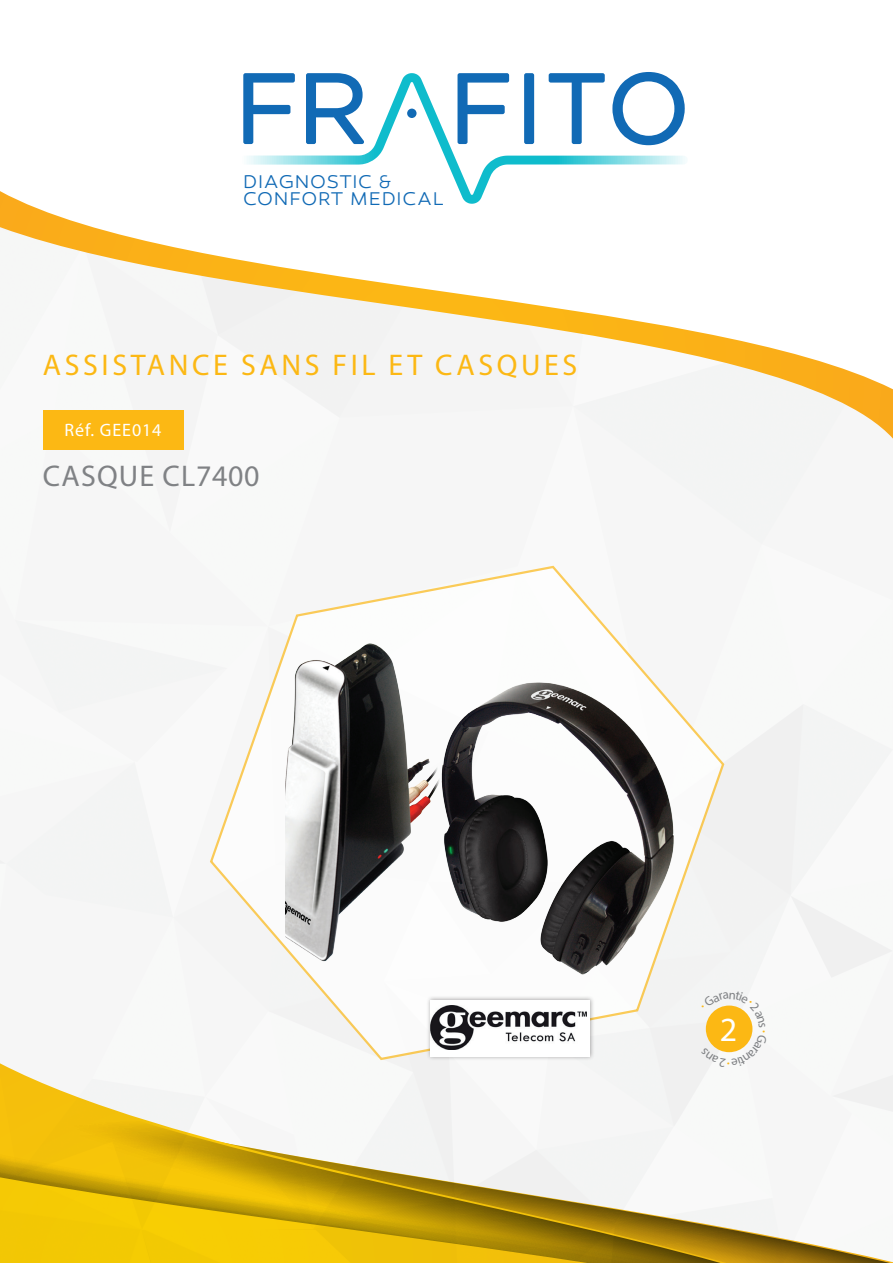
<style>
.page{position:relative;width:893px;height:1263px;background:#fff}
.page>*{position:absolute;margin:0;border:0;box-sizing:border-box;transform-origin:0 0}
.t1{font:33.9px "Myriad Pro";color:#fff}
.t2{font:30px "Myriad Pro";letter-spacing:.12em;color:#fcb814}
.t3{font:30px "Myriad Pro";letter-spacing:.04em;color:#808285}
.t4{font:18.75px/17.1px "Canaro Light DEMO";letter-spacing:.045em;color:#116ab5}
.t5{font:18px "Myriad Pro";letter-spacing:.05em;color:#fff}
</style>
<div class="page">
<img style="left:0;top:439px;width:893px;height:824px">
<svg style="left:209px;top:564px;width:517px;height:498px"></svg>
<div style="left:426px;top:995px;width:169px;height:66px;background:#231f20;opacity:.4"></div>
<div style="left:430px;top:1000px;width:160px;height:56px;background:#fff"></div>
<img style="left:286px;top:638px;width:399px;height:343px">
<svg style="left:0;top:191px;width:893px;height:248px"></svg>
<div style="left:43px;top:411px;width:140px;height:39px;background:#fcb814"></div>
<svg style="left:240px;top:73px;width:448px;height:131px"></svg>
<div style="left:407px;top:109px;width:10px;height:9px;background:#116ab5;border-radius:50%"></div>
<img style="left:430px;top:1006px;width:156px;height:43px">
<svg style="left:701px;top:992px;width:66px;height:75px"></svg>
<p class="t4" style="left:243px;top:174px;width:202px">DIAGNOSTIC &amp;<br>CONFORT MEDICAL</p>
<p class="t2" style="left:43px;top:347px;width:536px">ASSISTANCE SANS FIL ET CASQUES</p>
<p class="t5" style="left:64px;top:419px;width:99px">Réf. GEE014</p>
<p class="t3" style="left:43px;top:458px;width:218px">CASQUE CL7400</p>
<p class="t1" style="left:720px;top:1009px;width:19px">2</p>
</div>
